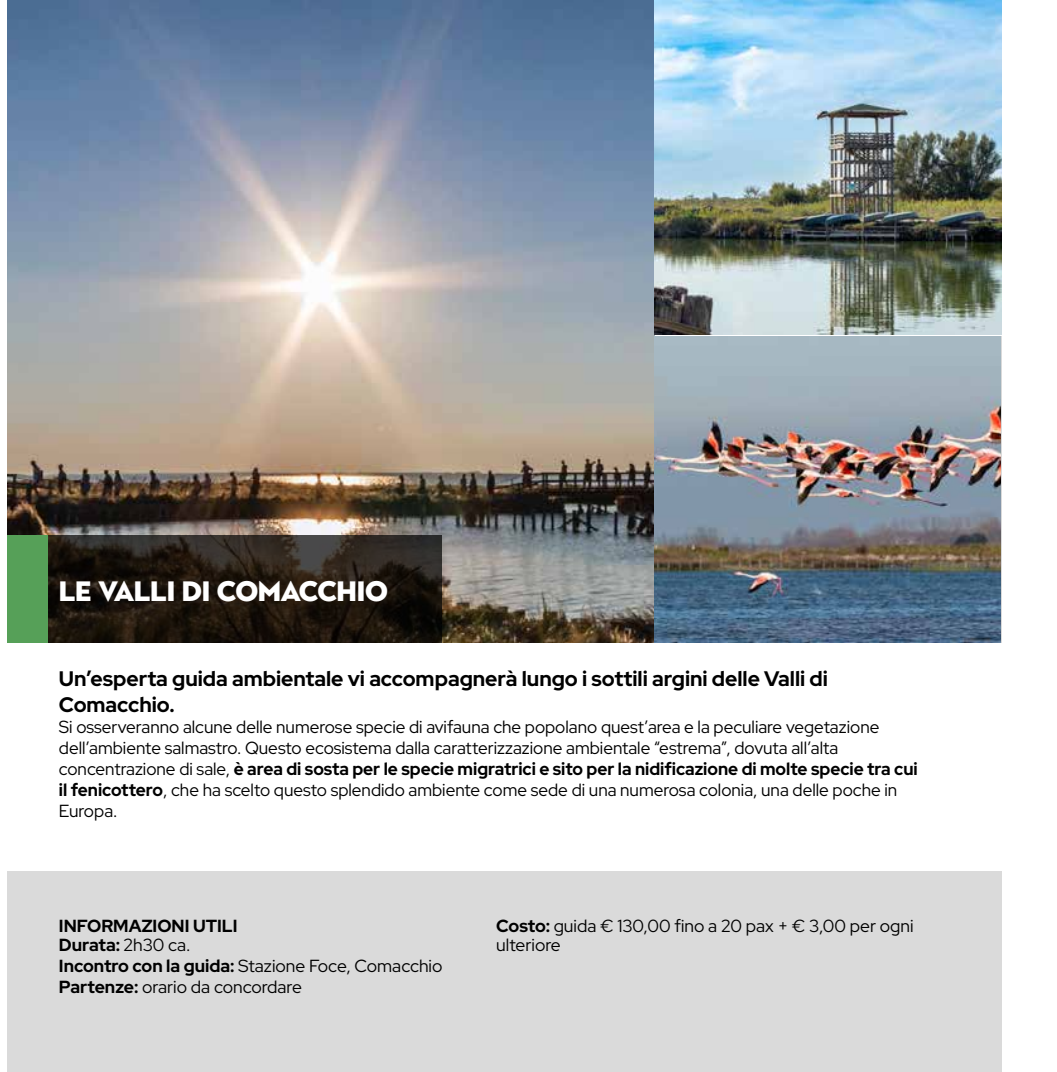
<style>
.page{position:relative;width:1057px;height:1072px;background:#fff}
.page>*{position:absolute;margin:0;border:0;box-sizing:border-box;transform-origin:0 0}
.t1{font:900 28px "Town 10 Display";letter-spacing:-.02em;color:#fff}
.t2{font:700 21px/25.2px "Red Hat Display";color:#000}
.t3{font:17.5px/21px "Red Hat Display";color:#000}
.t4{font:700 17.5px/18.9px "Red Hat Display";color:#000}
.s1{font-weight:700}
.s2{font-weight:400}
</style>
<div class="page">
<img style="left:7px;top:0;width:647px;height:642px">
<div style="left:7px;top:871px;width:995px;height:200px;background:#dadada"></div>
<svg style="left:47px;top:535px;width:394px;height:107px;background:#221b13"></svg>
<img style="left:654px;top:0;width:348px;height:335px">
<img style="left:654px;top:336px;width:346px;height:306px">
<div style="left:7px;top:535px;width:40px;height:107px;background:#56a058"></div>
<h1 class="t1" style="left:59px;top:575px;width:330px">LE VALLI DI COMACCHIO</h1>
<p class="t2" style="left:59px;top:666px;width:770px">Un’esperta guida ambientale vi accompagnerà lungo i sottili argini delle Valli di<br>Comacchio.</p>
<p class="t3" style="left:59px;top:715px;width:860px">Si osserveranno alcune delle numerose specie di avifauna che popolano quest’area e la peculiare vegetazione dell’ambiente salmastro. Questo ecosistema dalla caratterizzazione ambientale “estrema”, dovuta all’alta concentrazione di sale, <span class="s1">è area di sosta per le specie migratrici e sito per la nidificazione di molte specie tra cui il fenicottero</span>, che ha scelto questo splendido ambiente come sede di una numerosa colonia, una delle poche in Europa.</p>
<p class="t4" style="left:59px;top:916px;width:180px">INFORMAZIONI UTILI<br>Durata: <span class="s2">2h30 ca.</span></p>
<p class="t3" style="left:59px;top:955px;width:385px"><span class="s1">Incontro con la guida:</span> Stazione Foce, Comacchio<br><span class="s1">Partenze:</span> orario da concordare</p>
<p class="t3" style="left:496px;top:916px;width:419px;line-height:18.9px"><span class="s1">Costo:</span> guida € 130,00 fino a 20 pax + € 3,00 per ogni ulteriore</p>
</div>
